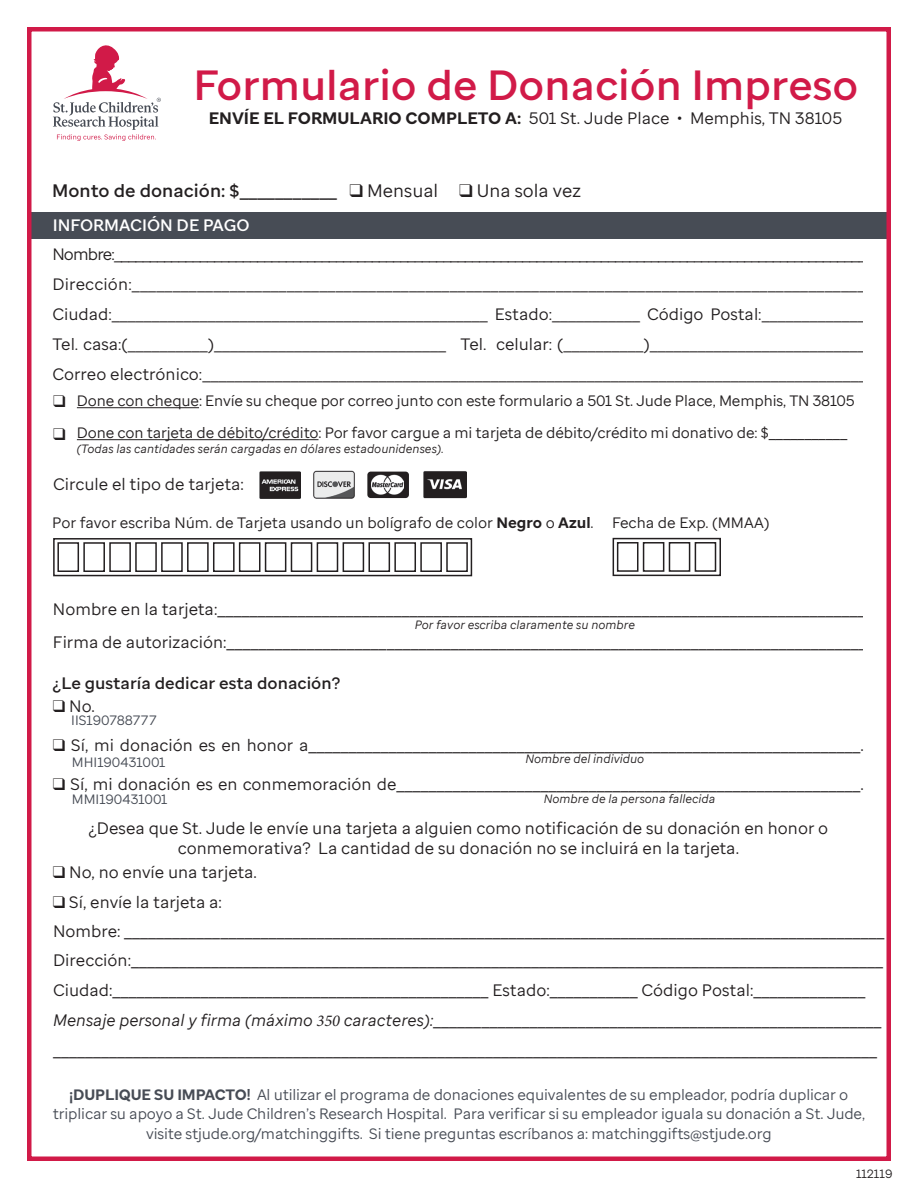
<style>
.page{position:relative;width:918px;height:1188px;background:#fff}
.page>*{position:absolute;margin:0;border:0;box-sizing:border-box;transform-origin:0 0}
.t1{font:600 42px "St Jude Sans TT";color:#d11a48}
.t2{font:600 18px "St Jude Sans TT";color:#231f20}
.t3{font:16.5px/29.7px "St Jude Sans TT";color:#231f20;text-align:center}
.t4{font:16.5px "St Jude Sans";color:#231f20}
.t5{font:600 16.5px "St Jude Sans TT";color:#231f20}
.t6{font:600 16.5px "St Jude Sans TT";color:#fff}
.t7{font:15px/19.5px "St Jude Sans TT";letter-spacing:-.01em;color:#474c55;text-align:center}
.t8{font:15px "St Jude Sans TT";letter-spacing:-.01em;color:#231f20}
.t9{font:13.5px "St Jude Sans TT";color:#474c55}
.t10{font:italic 12px "St Jude Sans TT";color:#231f20}
.t11{font:12px "St Jude Sans TT";color:#231f20}
.s1{font-weight:700}
.s2{font-weight:400}
.s3{font-style:italic}
.s4{font-family:"Minion Pro";font-style:italic}
</style>
<div class="page">
<div style="left:30px;top:212px;width:858px;height:26px;background:#474c55"></div>
<hr style="left:77px;top:407px;width:122px;height:1px;background:#231f20">
<hr style="left:77px;top:439px;width:242px;height:1px;background:#231f20">
<div style="left:57px;top:542px;width:22px;height:30px;border:2px solid #231f20"></div>
<div style="left:83px;top:542px;width:22px;height:30px;border:2px solid #231f20"></div>
<div style="left:109px;top:542px;width:22px;height:30px;border:2px solid #231f20"></div>
<div style="left:135px;top:542px;width:22px;height:30px;border:2px solid #231f20"></div>
<div style="left:161px;top:542px;width:22px;height:30px;border:2px solid #231f20"></div>
<div style="left:187px;top:542px;width:22px;height:30px;border:2px solid #231f20"></div>
<div style="left:213px;top:542px;width:22px;height:30px;border:2px solid #231f20"></div>
<div style="left:239px;top:542px;width:21px;height:30px;border:2px solid #231f20"></div>
<div style="left:265px;top:542px;width:21px;height:30px;border:2px solid #231f20"></div>
<div style="left:291px;top:542px;width:21px;height:30px;border:2px solid #231f20"></div>
<div style="left:317px;top:542px;width:21px;height:30px;border:2px solid #231f20"></div>
<div style="left:343px;top:542px;width:21px;height:30px;border:2px solid #231f20"></div>
<div style="left:368px;top:542px;width:22px;height:30px;border:2px solid #231f20"></div>
<div style="left:394px;top:542px;width:22px;height:30px;border:2px solid #231f20"></div>
<div style="left:420px;top:542px;width:22px;height:30px;border:2px solid #231f20"></div>
<div style="left:446px;top:542px;width:22px;height:30px;border:2px solid #231f20"></div>
<div style="left:53px;top:538px;width:419px;height:38px;border:2px solid #231f20"></div>
<div style="left:617px;top:542px;width:21px;height:30px;border:2px solid #231f20"></div>
<div style="left:643px;top:542px;width:21px;height:30px;border:2px solid #231f20"></div>
<div style="left:669px;top:542px;width:21px;height:30px;border:2px solid #231f20"></div>
<div style="left:695px;top:542px;width:21px;height:30px;border:2px solid #231f20"></div>
<div style="left:613px;top:538px;width:108px;height:38px;border:2px solid #231f20"></div>
<div style="left:27px;top:27px;width:864px;height:1134px;border:4px solid #d11a48"></div>
<svg style="left:53px;top:45px;width:108px;height:96px"></svg>
<img style="left:259px;top:471px;width:42px;height:28px">
<img style="left:313px;top:470px;width:42px;height:29px">
<img style="left:424px;top:471px;width:43px;height:28px">
<div style="left:367px;top:472px;width:42px;height:26px;background:#231f20;border-radius:3px"></div>
<img style="left:371px;top:474px;width:33px;height:21px">
<p class="t1" style="left:193px;top:58px;width:667px">Formulario de Donación Impreso</p>
<p class="t3" style="left:209px;top:103px;width:635px"><span class="s1">ENVÍE EL FORMULARIO COMPLETO A:</span> 501 St. Jude Place • Memphis, TN 38105</p>
<p class="t2" style="left:52px;top:179px;width:530px">Monto de donación: $___________ ❑ <span class="s2">Mensual</span> ❑ <span class="s2">Una sola vez</span></p>
<p class="t6" style="left:53px;top:214px;width:198px">INFORMACIÓN DE PAGO</p>
<p class="t4" style="left:52px;top:243px;width:823px">Nombre: __________________________________________________________________________________________________________</p>
<p class="t4" style="left:52px;top:273px;width:823px">Dirección:___________________________________________________________________________________________</p>
<p class="t4" style="left:52px;top:303px;width:823px">Ciudad:_______________________________________________ Estado:___________ Código Postal:______________</p>
<p class="t4" style="left:52px;top:333px;width:823px">Tel. casa:(__________)_____________________________ Tel. celular: (__________)____________________________</p>
<p class="t4" style="left:52px;top:363px;width:816px">Correo electrónico:___________________________________________________________________________________</p>
<p class="t8" style="left:77px;top:391px;width:779px">Done con cheque: Envíe su cheque por correo junto con este formulario a 501 St. Jude Place, Memphis, TN 38105</p>
<p class="t8" style="left:77px;top:423px;width:772px">Done con tarjeta de débito/crédito: Por favor cargue a mi tarjeta de débito/crédito mi donativo de: $___________</p>
<p class="t10" style="left:77px;top:441px;width:368px">(Todas las cantidades serán cargadas en dólares estadounidenses).</p>
<p class="t3" style="left:53px;top:469px;width:192px">Circule el tipo de tarjeta:</p>
<p class="t8" style="left:52px;top:513px;width:543px">Por favor escriba Núm. de Tarjeta usando un bolígrafo de color <span class="s1">Negro</span> o <span class="s1">Azul</span>.</p>
<p class="t8" style="left:612px;top:513px;width:159px">Fecha de Exp. (MMAA)</p>
<p class="t3" style="left:53px;top:595px;width:822px">Nombre en la tarjeta:__________________________________________________________________________________</p>
<p class="t3" style="left:53px;top:628px;width:823px">Firma de autorización:_________________________________________________________________________________</p>
<p class="t10" style="left:415px;top:617px;width:222px">Por favor escriba claramente su nombre</p>
<p class="t5" style="left:53px;top:673px;width:289px">¿Le gustaría dedicar esta donación?</p>
<p class="t3" style="left:53px;top:691px;width:43px">❑ No.</p>
<p class="t3" style="left:53px;top:730px;width:813px">❑ Sí, mi donación es en honor a_____________________________________________________________________.</p>
<p class="t3" style="left:53px;top:769px;width:813px">❑ Sí, mi donación es en conmemoración de__________________________________________________________.</p>
<p class="t10" style="left:544px;top:791px;width:173px">Nombre de la persona fallecida</p>
<p class="t3" style="left:89px;top:818px;width:741px;line-height:19.8px">¿Desea que St. Jude le envíe una tarjeta a alguien como notificación de su donación en honor o conmemorativa? La cantidad de su donación no se incluirá en la tarjeta.</p>
<p class="t3" style="left:53px;top:857px;width:206px">❑ No, no envíe una tarjeta.</p>
<p class="t3" style="left:53px;top:887px;width:833px;text-align:left">❑ Sí, envíe la tarjeta a:<br>Nombre: _______________________________________________________________________________________________ Dirección:______________________________________________________________________________________________ Ciudad:_______________________________________________ Estado:___________ Código Postal:______________ <span class="s3">Mensaje personal y firma (máximo</span> <span class="s4">350</span> <span class="s3">caracteres):</span>________________________________________________________ _______________________________________________________________________________________________________</p>
<p class="t7" style="left:53px;top:1085px;width:814px"><span class="s1">¡DUPLIQUE SU IMPACTO!</span> Al utilizar el programa de donaciones equivalentes de su empleador, podría duplicar o triplicar su apoyo a St. Jude Children’s Research Hospital. Para verificar si su empleador iguala su donación a St. Jude, visite stjude.org/matchinggifts. Si tiene preguntas escríbanos a: matchinggifts@stjude.org</p>
<p class="t9" style="left:71px;top:711px;width:87px">IIS190788777</p>
<p class="t9" style="left:72px;top:754px;width:95px">MHI190431001</p>
<p class="t9" style="left:72px;top:791px;width:97px">MMI190431001</p>
<p class="t10" style="left:525px;top:751px;width:120px">Nombre del individuo</p>
<p class="t11" style="left:856px;top:1166px;width:38px">112119</p>
</div>
